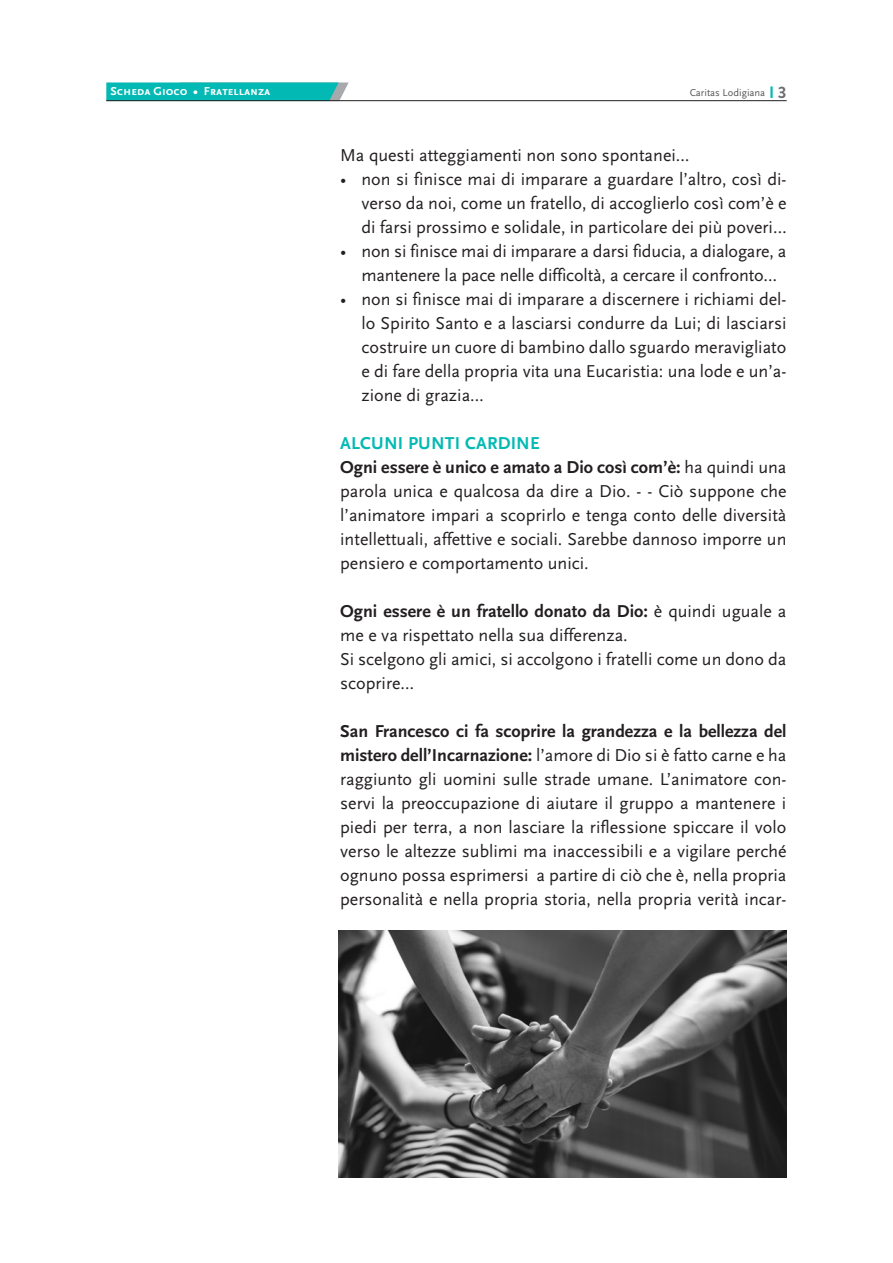
<style>
.page{position:relative;width:893px;height:1263px;background:#fff}
.page>*{position:absolute;margin:0;border:0;box-sizing:border-box;transform-origin:0 0}
.t1{font:18px/24px "Scala Sans";color:#231f20;text-align:justify}
.t2{font:700 18px "Scala Sans";letter-spacing:.01em;color:#03b9b4}
.t3{font:700 16.5px "Brandon Grotesque";color:#03b9b4}
.t4{font:12px "Scala Sans Bold SC";color:#fff}
.t5{font:10.5px "Scala Sans";color:#57585a}
.s1{color:#6c6d70}
.s2{font-weight:700}
</style>
<div class="page">
<img style="left:339px;top:930px;width:447px;height:248px">
<svg style="left:106px;top:82px;width:243px;height:18px;background:#14bab6"></svg>
<hr style="left:106px;top:100px;width:681px;height:1px;background:#231f20">
<p class="t4" style="left:111px;top:85px;width:161px">Scheda Gioco • Fratellanza</p>
<p class="t5" style="left:690px;top:87px;width:77px">Caritas Lodigiana</p>
<p class="t3" style="left:769px;top:80px;width:19px">I<span class="s1">3</span></p>
<p class="t1" style="left:340px;top:144px;width:351px">Ma questi atteggiamenti non sono spontanei…</p>
<p class="t1" style="left:361px;top:168px;width:427px;text-indent:-21px">• non si finisce mai di imparare a guardare l’altro, così di&shy;verso da noi, come un fratello, di accoglierlo così com’è e di farsi prossimo e solidale, in particolare dei più poveri…</p>
<p class="t1" style="left:361px;top:240px;width:426px;text-indent:-21px">• non si finisce mai di imparare a darsi fiducia, a dialogare, a mantenere la pace nelle difficoltà, a cercare il confronto…</p>
<p class="t1" style="left:361px;top:288px;width:427px;text-indent:-21px">• non si finisce mai di imparare a discernere i richiami del&shy;lo Spirito Santo e a lasciarsi condurre da Lui; di lasciarsi costruire un cuore di bambino dallo sguardo meravigliato e di fare della propria vita una Eucaristia: una lode e un’a&shy;zione di grazia…</p>
<p class="t2" style="left:340px;top:434px;width:201px">ALCUNI PUNTI CARDINE</p>
<p class="t1" style="left:340px;top:456px;width:448px"><span class="s2">Ogni essere è unico e amato a Dio così com’è:</span> ha quindi una parola unica e qualcosa da dire a Dio. - - Ciò suppone che l’animatore impari a scoprirlo e tenga conto delle diversità intellettuali, affettive e sociali. Sarebbe dannoso imporre un pensiero e comportamento unici.</p>
<p class="t1" style="left:340px;top:600px;width:448px"><span class="s2">Ogni essere è un fratello donato da Dio:</span> è quindi uguale a me e va rispettato nella sua differenza.</p>
<p class="t1" style="left:340px;top:648px;width:448px">Si scelgono gli amici, si accolgono i fratelli come un dono da scoprire…</p>
<p class="t1" style="left:340px;top:720px;width:448px"><span class="s2">San Francesco ci fa scoprire la grandezza e la bellezza del mistero dell’Incarnazione:</span> l’amore di Dio si è fatto carne e ha raggiunto gli uomini sulle strade umane. L’animatore con&shy;servi la preoccupazione di aiutare il gruppo a mantenere i piedi per terra, a non lasciare la riflessione spiccare il volo verso le altezze sublimi ma inaccessibili e a vigilare perché ognuno possa esprimersi a partire di ciò che è, nella propria personalità e nella propria storia, nella propria verità incar-</p>
</div>
